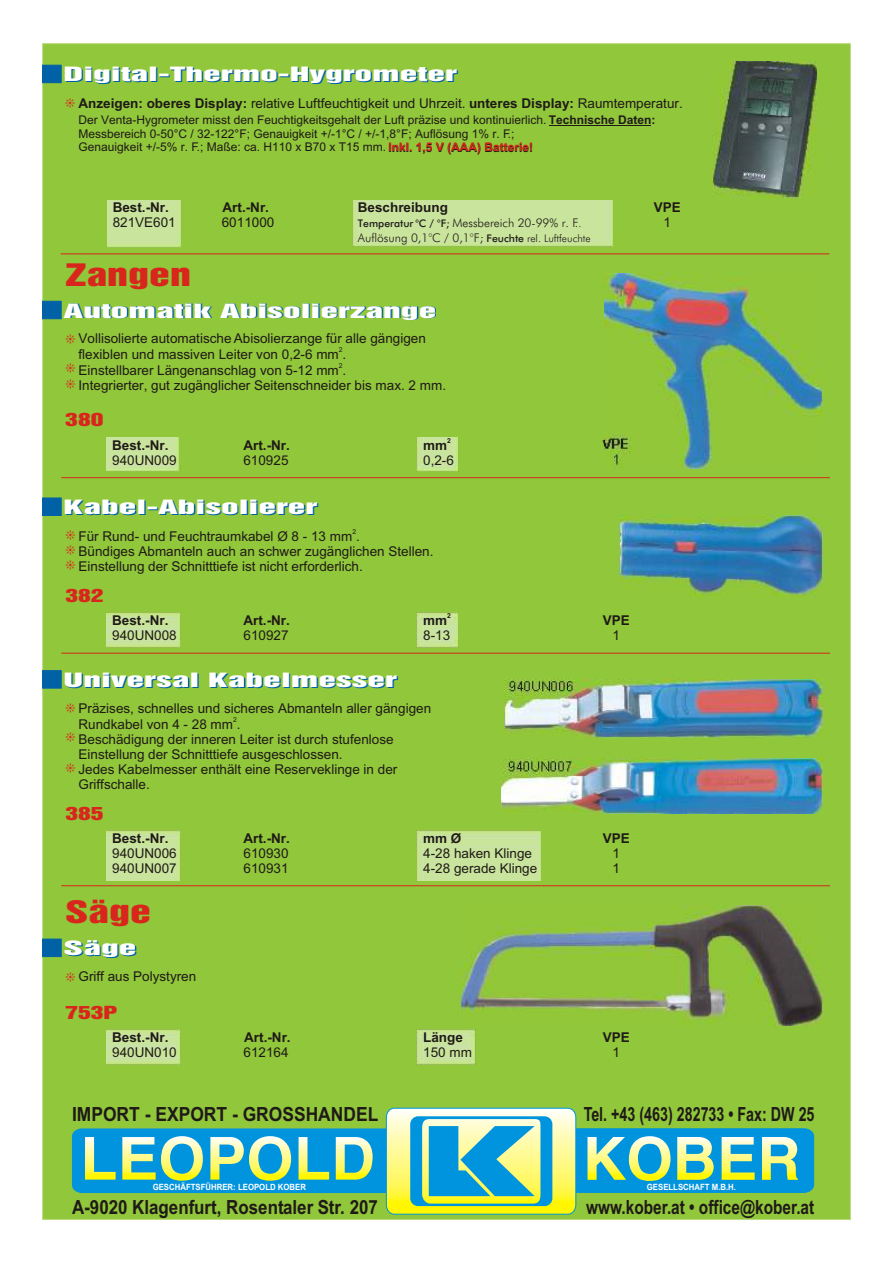
<style>
.page{position:relative;width:894px;height:1263px;background:#fff}
.page>*{position:absolute;margin:0;border:0;box-sizing:border-box;transform-origin:0 0}
.t1{font:28.35px "Switzerland Inserat";color:#d9261c;scale:1.48 1}
.t2{font:700 19.5px "Arial";color:#1f1a17;scale:.87 1}
.t3{font:700 19.5px "Arial";color:#1f1a17;scale:.79 1}
.t4{font:700 19.5px "Arial";color:#1f1a17;scale:.73 1}
.t5{font:700 19.5px "Arial";color:#1f1a17;scale:.89 1}
.t6{font:18px "Switzerland Inserat";color:#fff;scale:1.97 1}
.t7{font:16.5px "Switzerland Inserat";color:#d9261c;scale:1.54 1}
.t8{font:13.5px/15.1px "Arial";color:#1f1a17}
.t9{font:700 13.5px "Arial";color:#1f1a17}
.t10{font:12px/13.4px "Arial";color:#1f1a17}
.t11{font:12px "Futura Lt BT";color:#1f1a17}
.t12{font:700 8.7px "Arial";color:#fff;scale:.9 1}
.t13{font:6.75px "Arial";color:#1f1a17}
.t14{font:700 6.75px "Arial";color:#1f1a17}
.s1{font-weight:700}
.s2{font-weight:700;color:#d9261c}
.s3{font-family:"Futura Md BT";font-size:10.5px}
.s4{font-size:10.5px}
</style>
<div class="page">
<div style="left:42px;top:43px;width:809px;height:1177px;background:#91c73b;border:1px solid #badb7d"></div>
<div style="left:42px;top:301px;width:19px;height:18px;background:#0061a6"></div>
<div style="left:42px;top:939px;width:19px;height:18px;background:#0061a6"></div>
<div style="left:42px;top:498px;width:19px;height:18px;background:#0061a6"></div>
<div style="left:42px;top:670px;width:19px;height:18px;background:#0061a6;border:1px solid #0061a6"></div>
<hr style="left:61px;top:477px;width:769px;height:1px;background:#d9261c">
<hr style="left:61px;top:254px;width:768px;height:1px;background:#d9261c">
<hr style="left:61px;top:653px;width:769px;height:1px;background:#d9261c">
<hr style="left:61px;top:886px;width:769px;height:1px;background:#d9261c">
<img style="left:107px;top:437px;width:73px;height:35px">
<img style="left:107px;top:1030px;width:74px;height:34px">
<img style="left:107px;top:613px;width:74px;height:34px">
<img style="left:107px;top:831px;width:74px;height:49px">
<img style="left:416px;top:437px;width:43px;height:35px">
<img style="left:416px;top:1030px;width:59px;height:34px">
<img style="left:416px;top:613px;width:43px;height:34px">
<img style="left:416px;top:831px;width:126px;height:49px">
<img style="left:604px;top:274px;width:219px;height:195px">
<img style="left:619px;top:515px;width:204px;height:82px">
<img style="left:501px;top:759px;width:322px;height:55px">
<img style="left:505px;top:680px;width:318px;height:58px">
<img style="left:460px;top:905px;width:363px;height:121px">
<svg style="left:72px;top:1108px;width:742px;height:107px"></svg>
<div style="left:42px;top:65px;width:19px;height:18px;background:#0061a6"></div>
<img style="left:107px;top:200px;width:74px;height:48px">
<img style="left:352px;top:200px;width:262px;height:47px">
<img style="left:712px;top:62px;width:104px;height:135px">
<hr style="left:549px;top:125px;width:102px;height:1px;background:#1f1a17">
<h3 class="t6" style="left:64px;top:66px;width:201px">Digital-Thermo-Hygrometer</h3>
<p class="t8" style="left:78px;top:97px;width:606px"><span class="s1">Anzeigen: oberes Display:</span> relative Luftfeuchtigkeit und Uhrzeit. <span class="s1">unteres Display:</span> Raumtemperatur.</p>
<p class="t10" style="left:78px;top:114px;width:579px">Der Venta-Hygrometer misst den Feuchtigkeitsgehalt der Luft präzise und kontinuierlich. <span class="s1">Technische Daten:<br></span>Messbereich 0-50°C / 32-122°F; Genauigkeit +/-1°C / +/-1,8°F; Auflösung 1% r. F.;<br>Genauigkeit +/-5% r. F.; Maße: ca. H110 x B70 x T15 mm. <span class="s2">Inkl. 1,5 V (AAA) Batterie!</span></p>
<p class="t9" style="left:113px;top:202px;width:58px">Best.-Nr.</p>
<p class="t9" style="left:223px;top:202px;width:48px">Art.-Nr.</p>
<p class="t9" style="left:358px;top:202px;width:92px">Beschreibung</p>
<p class="t9" style="left:654px;top:202px;width:29px">VPE</p>
<p class="t8" style="left:113px;top:216px;width:65px">821VE601</p>
<p class="t8" style="left:222px;top:216px;width:54px">6011000</p>
<p class="t11" style="left:358px;top:218px;width:225px"><span class="s3">Temperatur °C / °F;</span> Messbereich 20-99% r. F.<span class="s4">.</span></p>
<p class="t8" style="left:663px;top:216px;width:9px">1</p>
<p class="t11" style="left:358px;top:233px;width:234px">Auflösung 0,1°C / 0,1°F; <span class="s3">Feuchte</span> <span class="s4">rel. Luftfeuchte</span></p>
<h1 class="t1" style="left:65px;top:263px;width:86px">Zangen</h1>
<h3 class="t6" style="left:64px;top:303px;width:191px">Automatik Abisolierzange</h3>
<p class="t8" style="left:79px;top:332px;width:349px">Vollisolierte automatische Abisolierzange für alle gängigen</p>
<p class="t13" style="left:339px;top:347px;width:5px">2</p>
<p class="t8" style="left:79px;top:348px;width:269px">flexiblen und massiven Leiter von 0,2-6 mm .</p>
<p class="t13" style="left:339px;top:363px;width:5px">2</p>
<p class="t8" style="left:79px;top:364px;width:369px">Einstellbarer Längenanschlag von 5-12 mm .<br>Integrierter, gut zugänglicher Seitenschneider bis max. 2 mm.</p>
<p class="t7" style="left:65px;top:413px;width:26px">380</p>
<p class="t14" style="left:447px;top:438px;width:5px">2</p>
<p class="t9" style="left:112px;top:440px;width:58px">Best.-Nr.</p>
<p class="t9" style="left:243px;top:440px;width:48px">Art.-Nr.</p>
<p class="t9" style="left:423px;top:440px;width:26px">mm</p>
<p class="t8" style="left:112px;top:454px;width:66px">940UN009</p>
<p class="t8" style="left:243px;top:454px;width:47px">610925</p>
<p class="t8" style="left:423px;top:454px;width:32px">0,2-6</p>
<h3 class="t6" style="left:64px;top:500px;width:130px">Kabel-Abisolierer</h3>
<p class="t13" style="left:352px;top:529px;width:5px">2</p>
<p class="t8" style="left:79px;top:530px;width:356px">Für Rund- und Feuchtraumkabel Ø 8 - 13 mm .<br>Bündiges Abmanteln auch an schwer zugänglichen Stellen.<br>Einstellung der Schnitttiefe ist nicht erforderlich.</p>
<p class="t7" style="left:65px;top:588px;width:26px">382</p>
<p class="t14" style="left:447px;top:614px;width:5px">2</p>
<p class="t9" style="left:112px;top:615px;width:58px">Best.-Nr.</p>
<p class="t9" style="left:244px;top:615px;width:48px">Art.-Nr.</p>
<p class="t9" style="left:423px;top:615px;width:26px">mm</p>
<p class="t9" style="left:603px;top:615px;width:29px">VPE</p>
<p class="t8" style="left:112px;top:629px;width:66px">940UN008</p>
<p class="t8" style="left:244px;top:629px;width:47px">610927</p>
<p class="t8" style="left:423px;top:629px;width:29px">8-13</p>
<p class="t8" style="left:612px;top:629px;width:9px">1</p>
<h3 class="t6" style="left:64px;top:672px;width:171px">Universal Kabelmesser</h3>
<p class="t8" style="left:79px;top:702px;width:354px">Präzises, schnelles und sicheres Abmanteln aller gängigen</p>
<p class="t13" style="left:233px;top:717px;width:5px">2</p>
<p class="t8" style="left:79px;top:717px;width:320px">Rundkabel von 4 - 28 mm .<br>Beschädigung der inneren Leiter ist durch stufenlose Einstellung der Schnitttiefe ausgeschlossen.<br>Jedes Kabelmesser enthält eine Reserveklinge in der Griffschalle.</p>
<p class="t7" style="left:65px;top:806px;width:26px">385</p>
<p class="t9" style="left:112px;top:833px;width:58px">Best.-Nr.</p>
<p class="t9" style="left:244px;top:833px;width:48px">Art.-Nr.</p>
<p class="t9" style="left:423px;top:833px;width:40px">mm Ø</p>
<p class="t9" style="left:603px;top:833px;width:29px">VPE</p>
<p class="t8" style="left:112px;top:847px;width:66px">940UN006</p>
<p class="t8" style="left:244px;top:847px;width:47px">610930</p>
<p class="t8" style="left:423px;top:847px;width:110px">4-28 haken Klinge</p>
<p class="t8" style="left:612px;top:847px;width:9px">1</p>
<p class="t8" style="left:112px;top:862px;width:66px">940UN007</p>
<p class="t8" style="left:244px;top:862px;width:47px">610931</p>
<p class="t8" style="left:423px;top:862px;width:116px">4-28 gerade Klinge</p>
<p class="t8" style="left:612px;top:862px;width:9px">1</p>
<h1 class="t1" style="left:65px;top:900px;width:60px">Säge</h1>
<h3 class="t6" style="left:64px;top:941px;width:38px">Säge</h3>
<p class="t8" style="left:79px;top:970px;width:119px">Griff aus Polystyren</p>
<p class="t7" style="left:65px;top:1005px;width:35px">753P</p>
<p class="t9" style="left:112px;top:1032px;width:58px">Best.-Nr.</p>
<p class="t9" style="left:244px;top:1032px;width:48px">Art.-Nr.</p>
<p class="t9" style="left:423px;top:1032px;width:41px">Länge</p>
<p class="t9" style="left:603px;top:1032px;width:29px">VPE</p>
<p class="t8" style="left:112px;top:1046px;width:66px">940UN010</p>
<p class="t8" style="left:244px;top:1046px;width:47px">612164</p>
<p class="t8" style="left:423px;top:1046px;width:50px">150 mm</p>
<p class="t8" style="left:612px;top:1046px;width:9px">1</p>
<h2 class="t5" style="left:72px;top:1107px;width:346px">IMPORT - EXPORT - GROSSHANDEL</h2>
<h2 class="t4" style="left:584px;top:1107px;width:318px">Tel. +43 (463) 282733 • Fax: DW 25</h2>
<p class="t12" style="left:153px;top:1184px;width:172px">GESCHÄFTSFÜHRER: LEOPOLD KOBER</p>
<p class="t12" style="left:647px;top:1183px;width:101px">GESELLSCHAFT M.B.H.</p>
<h2 class="t2" style="left:72px;top:1200px;width:353px">A-9020 Klagenfurt, Rosentaler Str. 207</h2>
<h2 class="t3" style="left:586px;top:1200px;width:290px">www.kober.at • office@kober.at</h2>
</div>
